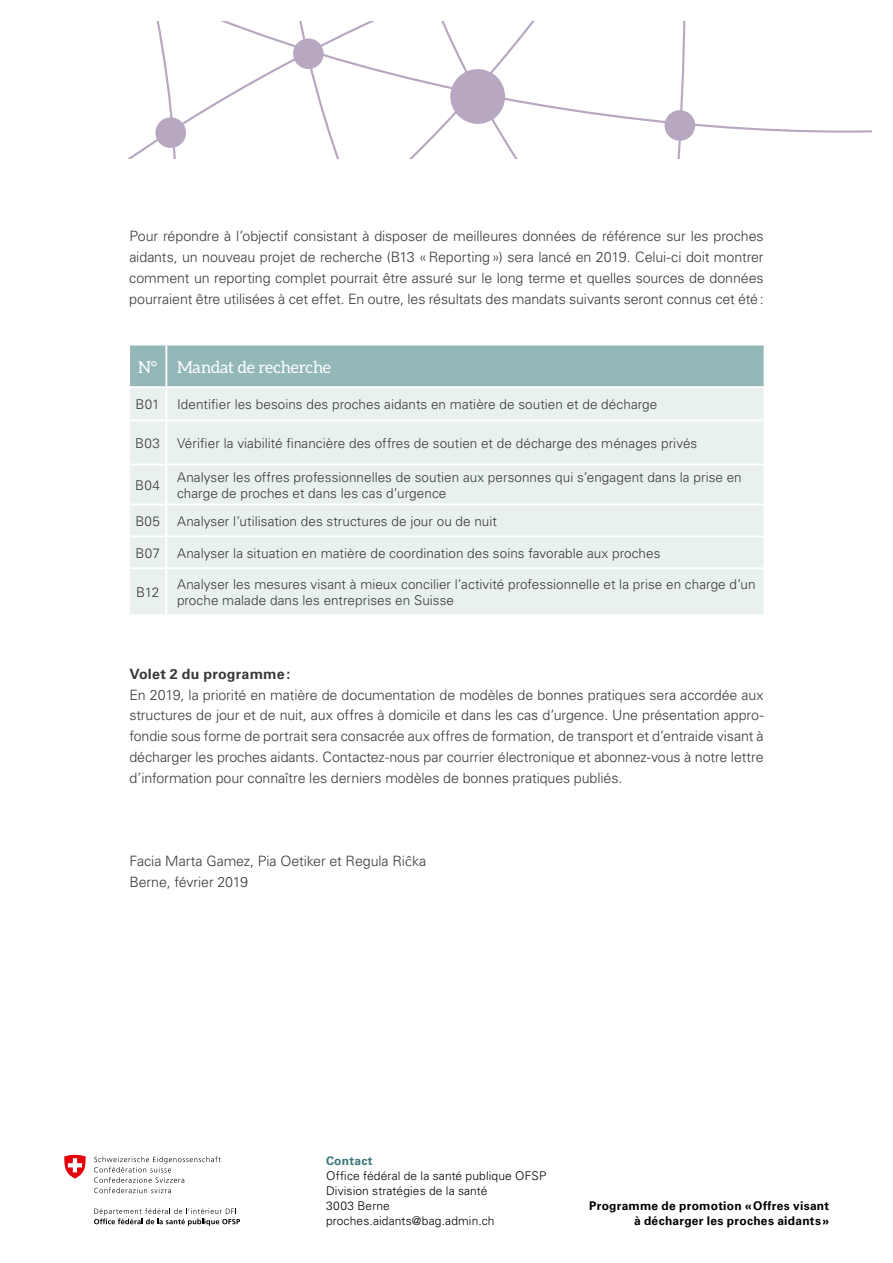
<style>
.page{position:relative;width:893px;height:1263px;background:#fff}
.page>*{position:absolute;margin:0;border:0;box-sizing:border-box;transform-origin:0 0}
.t1{font:16.5px "Aleo";letter-spacing:-.015em;color:#fff}
.t2{font:300 14.25px/20.9px "Univers LT";letter-spacing:-.01em;color:#3a3a39;text-align:justify}
.t3{font:700 14.25px "Univers LT";letter-spacing:.015em;color:#3a3a39}
.t4{font:300 13.5px/16.2px "Univers LT";letter-spacing:.005em;color:#3a3a39}
.t5{font:300 12px/14.9px "Univers LT";letter-spacing:.01em;color:#000}
.t6{font:700 12px/15px "Univers LT";letter-spacing:.02em;color:#000;text-align:right}
.t7{font:700 12px "Univers LT";letter-spacing:.025em;color:#3b7677}
.s1{font-family:"Avenir Next";font-weight:400}
</style>
<div class="page">
<svg style="left:129px;top:21px;width:743px;height:137px"></svg>
<div style="left:665px;top:110px;width:30px;height:31px;background:#b7a7c0;border-radius:50%"></div>
<div style="left:155px;top:117px;width:31px;height:31px;background:#b7a7c0;border-radius:50%"></div>
<div style="left:293px;top:38px;width:31px;height:31px;background:#b7a7c0;border-radius:50%"></div>
<div style="left:450px;top:69px;width:55px;height:55px;background:#b7a7c0;border-radius:50%"></div>
<div style="left:130px;top:345px;width:634px;height:41px;background:#94b7b8"></div>
<div style="left:130px;top:388px;width:634px;height:226px;background:#e9f0f0"></div>
<hr style="left:165px;top:388px;width:2px;height:31px;background:#fff">
<hr style="left:165px;top:419px;width:599px;height:2px;background:#fff">
<hr style="left:165px;top:421px;width:2px;height:42px;background:#fff">
<hr style="left:165px;top:465px;width:2px;height:38px;background:#fff">
<hr style="left:165px;top:505px;width:2px;height:30px;background:#fff">
<hr style="left:165px;top:537px;width:2px;height:30px;background:#fff">
<hr style="left:165px;top:569px;width:2px;height:45px;background:#fff">
<hr style="left:130px;top:419px;width:35px;height:2px;background:#fff">
<hr style="left:130px;top:463px;width:36px;height:2px;background:#fff">
<hr style="left:130px;top:503px;width:36px;height:2px;background:#fff">
<hr style="left:130px;top:535px;width:36px;height:2px;background:#fff">
<hr style="left:130px;top:567px;width:36px;height:2px;background:#fff">
<hr style="left:166px;top:463px;width:598px;height:2px;background:#fff">
<hr style="left:166px;top:503px;width:598px;height:2px;background:#fff">
<hr style="left:166px;top:535px;width:598px;height:2px;background:#fff">
<hr style="left:166px;top:567px;width:598px;height:2px;background:#fff">
<hr style="left:165px;top:345px;width:2px;height:41px;background:#fff">
<svg style="left:94px;top:1156px;width:126px;height:37px"></svg>
<svg style="left:94px;top:1208px;width:146px;height:18px"></svg>
<svg style="left:64px;top:1155px;width:22px;height:23px"></svg>
<p class="t2" style="left:129px;top:226px;width:636px">Pour répondre à l’objectif consistant à disposer de meilleures données de référence sur les proches aidants, un nouveau projet de recherche (B13 «Reporting») sera lancé en 2019. Celui-ci doit montrer comment un reporting complet pourrait être assuré sur le long terme et quelles sources de données pourraient être utilisées à cet effet. En outre, les résultats des mandats suivants seront connus cet été:</p>
<p class="t1" style="left:138px;top:357px;width:195px">N° Mandat de recherche</p>
<p class="t4" style="left:136px;top:396px;width:26px">B01</p>
<p class="t4" style="left:177px;top:396px;width:482px">Identifier les besoins des proches aidants en matière de soutien et de décharge</p>
<p class="t4" style="left:135px;top:435px;width:26px">B03</p>
<p class="t4" style="left:177px;top:435px;width:522px">Vérifier la viabilité financière des offres de soutien et de décharge des ménages privés</p>
<p class="t4" style="left:135px;top:477px;width:26px">B04</p>
<p class="t4" style="left:177px;top:469px;width:566px">Analyser les offres professionnelles de soutien aux personnes qui s’engagent dans la prise en charge de proches et dans les cas d’urgence</p>
<p class="t4" style="left:135px;top:513px;width:26px">B05</p>
<p class="t4" style="left:177px;top:513px;width:322px">Analyser l’utilisation des structures de jour ou de nuit</p>
<p class="t4" style="left:136px;top:545px;width:26px">B07</p>
<p class="t4" style="left:177px;top:545px;width:485px">Analyser la situation en matière de coordination des soins favorable aux proches</p>
<p class="t4" style="left:136px;top:584px;width:24px">B12</p>
<p class="t4" style="left:177px;top:576px;width:580px">Analyser les mesures visant à mieux concilier l’activité professionnelle et la prise en charge d’un proche malade dans les entreprises en Suisse</p>
<p class="t3" style="left:129px;top:665px;width:163px">Volet 2 du programme:</p>
<p class="t2" style="left:129px;top:684px;width:636px">En 2019, la priorité en matière de documentation de modèles de bonnes pratiques sera accordée aux structures de jour et de nuit, aux offres à domicile et dans les cas d’urgence. Une présentation appro&shy;fondie sous forme de portrait sera consacrée aux offres de formation, de transport et d’entraide visant à décharger les proches aidants. Contactez-nous par courrier électronique et abonnez-vous à notre lettre d’information pour connaître les derniers modèles de bonnes pratiques publiés.</p>
<p class="t2" style="left:129px;top:851px;width:298px">Facia Marta Gamez, Pia Oetiker et Regula Ri<span class="s1">ĉ</span>ka<br>Berne, février 2019</p>
<p class="t7" style="left:326px;top:1154px;width:48px">Contact</p>
<p class="t5" style="left:326px;top:1168px;width:222px">Office fédéral de la santé publique OFSP<br>Division stratégies de la santé<br>3003 Berne proches.aidants@bag.admin.ch</p>
<p class="t6" style="left:589px;top:1198px;width:241px">Programme de promotion «Offres visant à décharger les proches aidants»</p>
</div>
